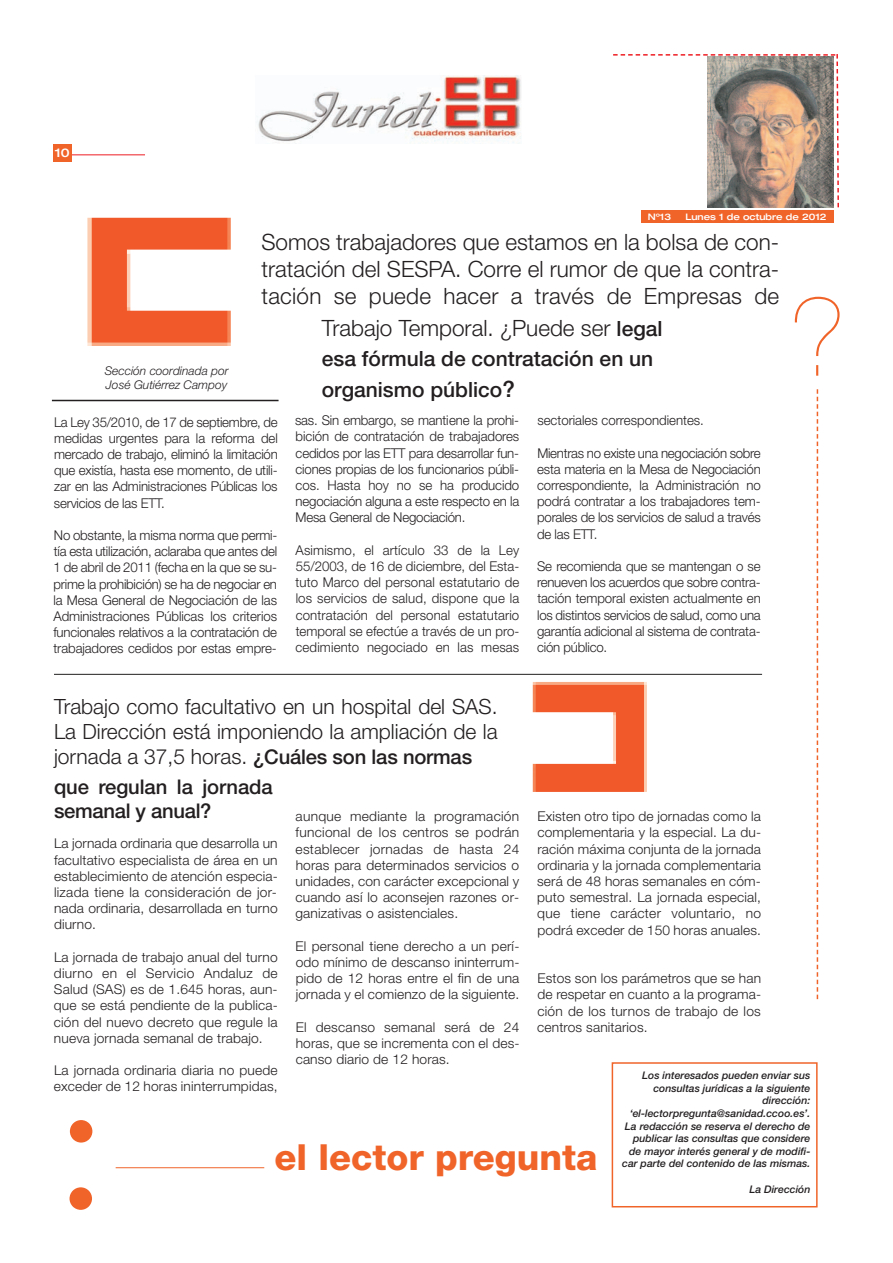
<style>
.page{position:relative;width:893px;height:1263px;background:#fff}
.page>*{position:absolute;margin:0;border:0;box-sizing:border-box;transform-origin:0 0}
.t1{font:200 108px "Helvetica Neue LT";color:#f0642a}
.t2{font:800 36px "Helvetica Neue CE";color:#f0642a}
.t3{font:300 22.5px/27px "Helvetica Neue LT";color:#231f20;text-align:justify}
.t4{font:300 21px/25.2px "Helvetica Neue LT";color:#231f20}
.t5{font:500 21px/31px "Helvetica Neue LT";color:#231f20}
.t6{font:500 20.25px/24.3px "Helvetica Neue CE";letter-spacing:-.01em;color:#231f20}
.t7{font:300 13.5px/16.2px "Helvetica Neue LT";letter-spacing:.01em;color:#231f20;text-align:justify}
.t8{font:italic 300 12px/14.4px "Helvetica Neue LT";color:#231f20}
.t9{font:500 expanded 12px "Helvetica Neue LT";color:#fff}
.t10{font:italic 500 10.5px/12.6px "Helvetica Neue CE";color:#231f20;text-align:right}
.t11{font:500 expanded 9px "Helvetica Neue LT";color:#fff}
.s1{font-weight:500;font-size:21px}
.s2{font-size:22.5px}
.s3{font-family:"Helvetica Neue LT";font-weight:300;font-size:21px}
</style>
<div class="page">
<svg style="left:70px;top:1120px;width:22px;height:22px"></svg>
<svg style="left:70px;top:1187px;width:22px;height:23px"></svg>
<hr style="left:116px;top:1167px;width:148px;height:1px;background:#f0642a">
<svg style="left:817px;top:389px;width:1px;height:610px"></svg>
<img style="left:87px;top:217px;width:144px;height:129px">
<hr style="left:54px;top:674px;width:708px;height:1px;background:#231f20">
<img style="left:532px;top:682px;width:115px;height:110px">
<div style="left:612px;top:1062px;width:206px;height:145px;border:2px solid #f0642a"></div>
<hr style="left:52px;top:400px;width:227px;height:1px;background:#231f20">
<div style="left:53px;top:144px;width:18px;height:18px;background:#f0642a"></div>
<img style="left:258px;top:75px;width:263px;height:68px">
<hr style="left:72px;top:155px;width:73px;height:1px;background:#ee1d23">
<div style="left:641px;top:210px;width:192px;height:13px;background:#f0642a"></div>
<svg style="left:613px;top:54px;width:226px;height:153px"></svg>
<p class="t9" style="left:55px;top:148px;width:16px">10</p>
<p class="t11" style="left:648px;top:213px;width:25px">Nº13</p>
<p class="t11" style="left:685px;top:213px;width:143px">Lunes 1 de octubre de 2012</p>
<h3 class="t3" style="left:261px;top:231px;width:519px">Somos trabajadores que estamos en la bolsa de con&shy;tratación del SESPA. Corre el rumor de que la contra&shy;tación se puede hacer a través de Empresas de</h3>
<h3 class="t3" style="left:322px;top:317px;width:342px">Trabajo Temporal. ¿Puede ser <span class="s1">legal</span></h3>
<h3 class="t5" style="left:322px;top:345px;width:333px">esa fórmula de contratación en un organismo público<span class="s2">?</span></h3>
<p class="t7" style="left:54px;top:415px;width:225px">La Ley 35/2010, de 17 de septiembre, de medidas urgentes para la reforma del mercado de trabajo, eliminó la limitación que existía, hasta ese momento, de utili&shy;zar en las Administraciones Públicas los servicios de las ETT.</p>
<p class="t7" style="left:53px;top:528px;width:225px">No obstante, la misma norma que permi&shy;tía esta utilización, aclaraba que antes del 1 de abril de 2011 (fecha en la que se su&shy;prime la prohibición) se ha de negociar en la Mesa General de Negociación de las Administraciones Públicas los criterios funcionales relativos a la contratación de trabajadores cedidos por estas empre-</p>
<p class="t8" style="left:105px;top:364px;width:125px">Sección coordinada por<br>José Gutiérrez Campoy</p>
<p class="t7" style="left:295px;top:413px;width:226px">sas. Sin embargo, se mantiene la prohi&shy;bición de contratación de trabajadores cedidos por las ETT para desarrollar fun&shy;ciones propias de los funcionarios públi&shy;cos. Hasta hoy no se ha producido negociación alguna a este respecto en la Mesa General de Negociación.</p>
<p class="t7" style="left:296px;top:543px;width:225px">Asimismo, el artículo 33 de la Ley 55/2003, de 16 de diciembre, del Esta&shy;tuto Marco del personal estatutario de los servicios de salud, dispone que la contratación del personal estatutario temporal se efectúe a través de un pro&shy;cedimiento negociado en las mesas</p>
<p class="t7" style="left:537px;top:413px;width:168px">sectoriales correspondientes.</p>
<p class="t7" style="left:537px;top:446px;width:225px">Mientras no existe una negociación sobre esta materia en la Mesa de Negociación correspondiente, la Administración no podrá contratar a los trabajadores tem&shy;porales de los servicios de salud a través de las ETT.</p>
<p class="t7" style="left:537px;top:559px;width:225px">Se recomienda que se mantengan o se renueven los acuerdos que sobre contra&shy;tación temporal existen actualmente en los distintos servicios de salud, como una garantía adicional al sistema de contrata&shy;ción público.</p>
<h1 class="t1" style="left:791px;top:299px;width:55px">?</h1>
<h3 class="t4" style="left:54px;top:695px;width:445px">Trabajo como facultativo en un hospital del SAS.<br>La Dirección está imponiendo la ampliación de la</h3>
<h3 class="t6" style="left:54px;top:746px;width:420px"><span class="s3">jornada a 37,5 horas.</span> ¿Cuáles son las normas</h3>
<h3 class="t6" style="left:54px;top:776px;width:220px">que regulan la jornada semanal y anual?</h3>
<p class="t7" style="left:296px;top:809px;width:225px">aunque mediante la programación funcional de los centros se podrán establecer jornadas de hasta 24 horas para determinados servicios o unidades, con carácter excepcional y cuando así lo aconsejen razones or&shy;ganizativas o asistenciales.</p>
<p class="t7" style="left:296px;top:939px;width:226px">El personal tiene derecho a un perí&shy;odo mínimo de descanso ininterrum&shy;pido de 12 horas entre el fin de una jornada y el comienzo de la siguiente.</p>
<p class="t7" style="left:296px;top:1020px;width:225px">El descanso semanal será de 24 horas, que se incrementa con el des&shy;canso diario de 12 horas.</p>
<p class="t7" style="left:537px;top:809px;width:226px">Existen otro tipo de jornadas como la complementaria y la especial. La du&shy;ración máxima conjunta de la jornada ordinaria y la jornada complementaria será de 48 horas semanales en cóm&shy;puto semestral. La jornada especial, que tiene carácter voluntario, no podrá exceder de 150 horas anuales.</p>
<p class="t7" style="left:537px;top:971px;width:225px">Estos son los parámetros que se han de respetar en cuanto a la programa&shy;ción de los turnos de trabajo de los centros sanitarios.</p>
<p class="t7" style="left:54px;top:837px;width:225px">La jornada ordinaria que desarrolla un facultativo especialista de área en un establecimiento de atención especia&shy;lizada tiene la consideración de jor&shy;nada ordinaria, desarrollada en turno diurno.</p>
<p class="t7" style="left:54px;top:950px;width:225px">La jornada de trabajo anual del turno diurno en el Servicio Andaluz de Salud (SAS) es de 1.645 horas, aun&shy;que se está pendiente de la publica&shy;ción del nuevo decreto que regule la nueva jornada semanal de trabajo.</p>
<p class="t7" style="left:54px;top:1063px;width:225px">La jornada ordinaria diaria no puede exceder de 12 horas ininterrumpidas,</p>
<p class="t10" style="left:622px;top:1070px;width:190px">Los interesados pueden enviar sus consultas jurídicas a la siguiente dirección: ‘el-lectorpregunta@sanidad.ccoo.es’.<br>La redacción se reserva el derecho de publicar las consultas que considere de mayor interés general y de modifi&shy;car parte del contenido de las mismas.</p>
<p class="t10" style="left:749px;top:1183px;width:63px">La Dirección</p>
<h2 class="t2" style="left:275px;top:1145px;width:324px">el lector pregunta</h2>
</div>
